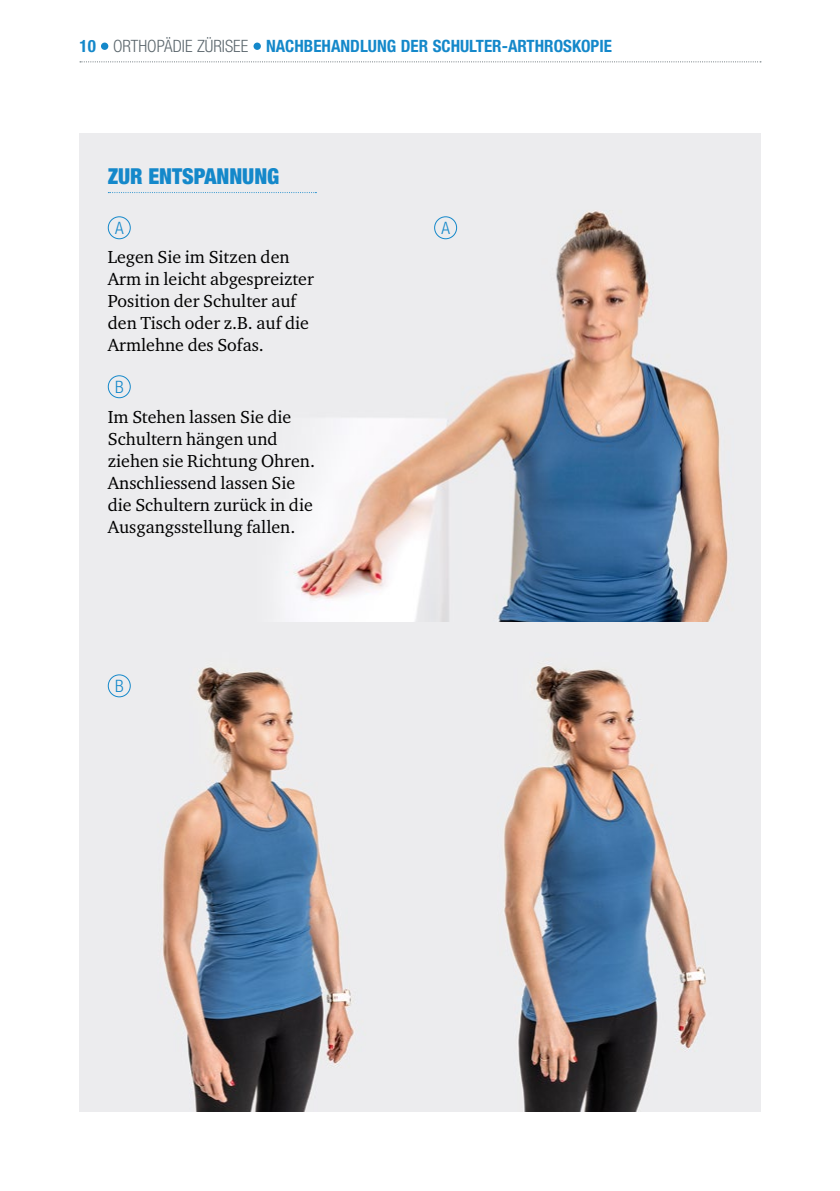
<style>
.page{position:relative;width:840px;height:1191px;background:#fff}
.page>*{position:absolute;margin:0;border:0;box-sizing:border-box;transform-origin:0 0}
.t1{font:900 condensed 22px "Helvetica Neue LT Pro";letter-spacing:-.005em;color:#1488ca}
.t2{font:18px/22px "Charter EFOP";color:#000}
.t3{font:700 condensed 17px "Helvetica Neue LT Pro";color:#1488ca}
.t4{font:300 condensed 17px "Helvetica Neue LT Pro";color:#1488ca}
.s1{font-weight:300;color:#5d686e}
</style>
<div class="page">
<div style="left:101px;top:43px;width:7px;height:7px;background:#1488ca;border-radius:50%"></div>
<div style="left:253px;top:43px;width:8px;height:7px;background:#1488ca;border-radius:50%"></div>
<svg style="left:80px;top:61px;width:680px;height:1px"></svg>
<img style="left:79px;top:133px;width:681px;height:978px">
<svg style="left:108px;top:192px;width:208px;height:1px"></svg>
<div style="left:108px;top:216px;width:23px;height:23px;border:1px solid #1488ca;border-radius:50%"></div>
<div style="left:434px;top:216px;width:23px;height:23px;border:1px solid #1488ca;border-radius:50%"></div>
<div style="left:108px;top:375px;width:23px;height:23px;border:1px solid #1488ca;border-radius:50%"></div>
<div style="left:108px;top:674px;width:23px;height:23px;border:1px solid #1488ca;border-radius:50%"></div>
<p class="t3" style="left:79px;top:36px;width:533px">10 <span class="s1">ORTHOPÄDIE ZÜRISEE</span> NACHBEHANDLUNG DER SCHULTER-ARTHROSKOPIE</p>
<p class="t1" style="left:108px;top:163px;width:173px">ZUR ENTSPANNUNG</p>
<p class="t4" style="left:115px;top:218px;width:10px">A</p>
<p class="t4" style="left:441px;top:218px;width:10px">A</p>
<p class="t2" style="left:108px;top:246px;width:207px">Legen Sie im Sitzen den<br>Arm in leicht abgespreizter<br>Position der Schulter auf den Tisch oder z.B. auf die<br>Armlehne des Sofas.</p>
<p class="t4" style="left:115px;top:377px;width:10px">B</p>
<p class="t2" style="left:108px;top:405px;width:208px">Im Stehen lassen Sie die<br>Schultern hängen und ziehen sie Richtung Ohren.<br>Anschliessend lassen Sie die Schultern zurück in die<br>Ausgangsstellung fallen.</p>
<p class="t4" style="left:115px;top:676px;width:10px">B</p>
</div>
